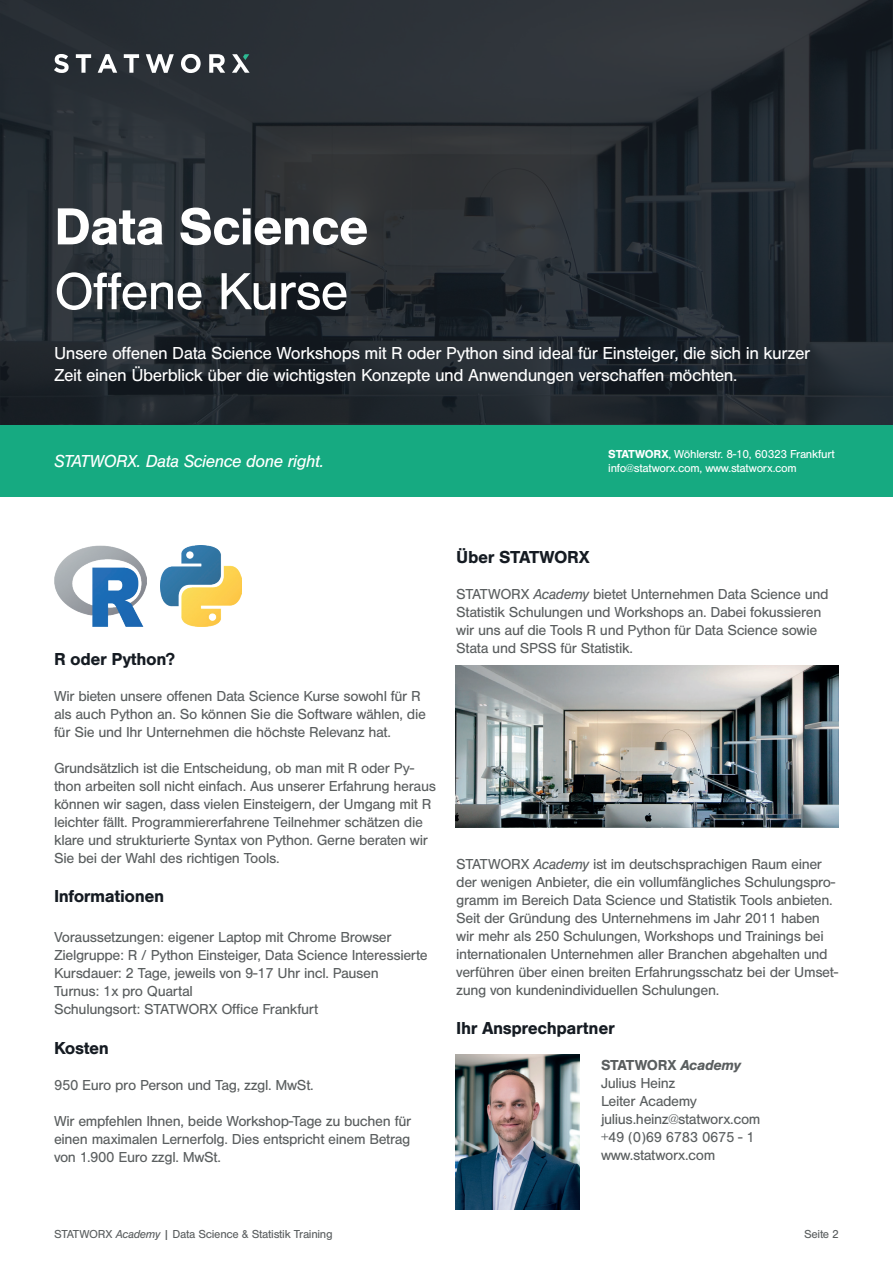
<style>
.page{position:relative;width:893px;height:1263px;background:#fff}
.page>*{position:absolute;margin:0;border:0;box-sizing:border-box;transform-origin:0 0}
.t1{font:700 54px "Nimbus San";letter-spacing:-.025em;color:#fff}
.t2{font:54px "Nimbus San";letter-spacing:-.025em;color:#fff}
.t3{font:18px/21.6px "Nimbus San";letter-spacing:-.025em;color:#fff}
.t4{font:700 18px "Nimbus San";letter-spacing:-.025em;color:#151b22}
.t5{font:italic 18px "Nimbus San";letter-spacing:-.025em;color:#fff}
.t6{font:15px/18px "Nimbus San";letter-spacing:-.025em;color:#5a5e5f}
.t7{font:12px/14.4px "Nimbus San";letter-spacing:-.025em;color:#fff}
.t8{font:12px "Nimbus San";letter-spacing:-.025em;color:#5a5e5f}
.s1{font-weight:700}
.s2{font-style:italic}
.s3{font-weight:700;font-style:italic}
</style>
<div class="page">
<svg style="left:0;top:0;width:893px;height:425px;fill:#293035"></svg>
<div style="left:0;top:425px;width:893px;height:72px;background:#16aa81"></div>
<svg style="left:76px;top:54px;width:15px;height:19px"></svg>
<svg style="left:98px;top:54px;width:19px;height:19px"></svg>
<svg style="left:124px;top:54px;width:15px;height:19px"></svg>
<svg style="left:146px;top:54px;width:28px;height:19px"></svg>
<svg style="left:181px;top:54px;width:20px;height:19px"></svg>
<svg style="left:209px;top:54px;width:16px;height:19px"></svg>
<svg style="left:54px;top:54px;width:15px;height:19px"></svg>
<svg style="left:232px;top:54px;width:18px;height:19px"></svg>
<img style="left:54px;top:546px;width:93px;height:81px">
<img style="left:160px;top:546px;width:81px;height:81px">
<img style="left:455px;top:665px;width:384px;height:162px">
<img style="left:455px;top:1054px;width:125px;height:155px">
<h1 class="t1" style="left:54px;top:196px;width:316px">Data Science</h1>
<h1 class="t2" style="left:54px;top:262px;width:296px">Offene Kurse</h1>
<p class="t3" style="left:54px;top:343px;width:758px">Unsere offenen Data Science Workshops mit R oder Python sind ideal für Einsteiger, die sich in kurzer<br>Zeit einen Überblick über die wichtigsten Konzepte und Anwendungen verschaffen möchten.</p>
<p class="t5" style="left:54px;top:451px;width:272px">STATWORX. Data Science done right.</p>
<p class="t7" style="left:608px;top:447px;width:228px"><span class="s1">STATWORX</span>, Wöhlerstr. 8-10, 60323 Frankfurt info@statworx.com, www.statworx.com</p>
<p class="t4" style="left:54px;top:649px;width:123px">R oder Python?</p>
<p class="t6" style="left:54px;top:687px;width:373px">Wir bieten unsere offenen Data Science Kurse sowohl für R als auch Python an. So können Sie die Software wählen, die für Sie und Ihr Unternehmen die höchste Relevanz hat.</p>
<p class="t6" style="left:54px;top:759px;width:384px">Grundsätzlich ist die Entscheidung, ob man mit R oder Py&shy;thon arbeiten soll nicht einfach. Aus unserer Erfahrung heraus können wir sagen, dass vielen Einsteigern, der Umgang mit R leichter fällt. Programmiererfahrene Teilnehmer schätzen die klare und strukturierte Syntax von Python. Gerne beraten wir Sie bei der Wahl des richtigen Tools.</p>
<p class="t4" style="left:54px;top:886px;width:112px">Informationen</p>
<p class="t6" style="left:54px;top:928px;width:375px">Voraussetzungen: eigener Laptop mit Chrome Browser Zielgruppe: R / Python Einsteiger, Data Science Interessierte Kursdauer: 2 Tage, jeweils von 9-17 Uhr incl. Pausen Turnus: 1x pro Quartal<br>Schulungsort: STATWORX Office Frankfurt</p>
<p class="t4" style="left:54px;top:1037px;width:57px">Kosten</p>
<p class="t6" style="left:54px;top:1076px;width:261px">950 Euro pro Person und Tag, zzgl. MwSt.</p>
<p class="t6" style="left:54px;top:1112px;width:359px;text-align:justify">Wir empfehlen Ihnen, beide Workshop-Tage zu buchen für einen maximalen Lernerfolg. Dies entspricht einem Betrag von 1.900 Euro zzgl. MwSt.</p>
<p class="t4" style="left:456px;top:547px;width:135px">Über STATWORX</p>
<p class="t6" style="left:456px;top:585px;width:374px">STATWORX <span class="s2">Academy</span> bietet Unternehmen Data Science und Statistik Schulungen und Workshops an. Dabei fokussieren wir uns auf die Tools R und Python für Data Science sowie Stata und SPSS für Statistik.</p>
<p class="t6" style="left:456px;top:855px;width:384px">STATWORX <span class="s2">Academy</span> ist im deutschsprachigen Raum einer der wenigen Anbieter, die ein vollumfängliches Schulungspro&shy;gramm im Bereich Data Science und Statistik Tools anbieten.<br>Seit der Gründung des Unternehmens im Jahr 2011 haben wir mehr als 250 Schulungen, Workshops und Trainings bei internationalen Unternehmen aller Branchen abgehalten und verführen über einen breiten Erfahrungsschatz bei der Umset&shy;zung von kundenindividuellen Schulungen.</p>
<p class="t4" style="left:456px;top:1018px;width:160px">Ihr Ansprechpartner</p>
<p class="t6" style="left:601px;top:1057px;width:161px"><span class="s1">STATWORX</span> <span class="s3">Academy<br></span>Julius Heinz<br>Leiter Academy julius.heinz@statworx.com +49 (0)69 6783 0675 - 1 www.statworx.com</p>
<p class="t8" style="left:54px;top:1227px;width:280px">STATWORX <span class="s2">Academy</span> | Data Science &amp; Statistik Training</p>
<p class="t8" style="left:804px;top:1227px;width:36px">Seite 2</p>
</div>
